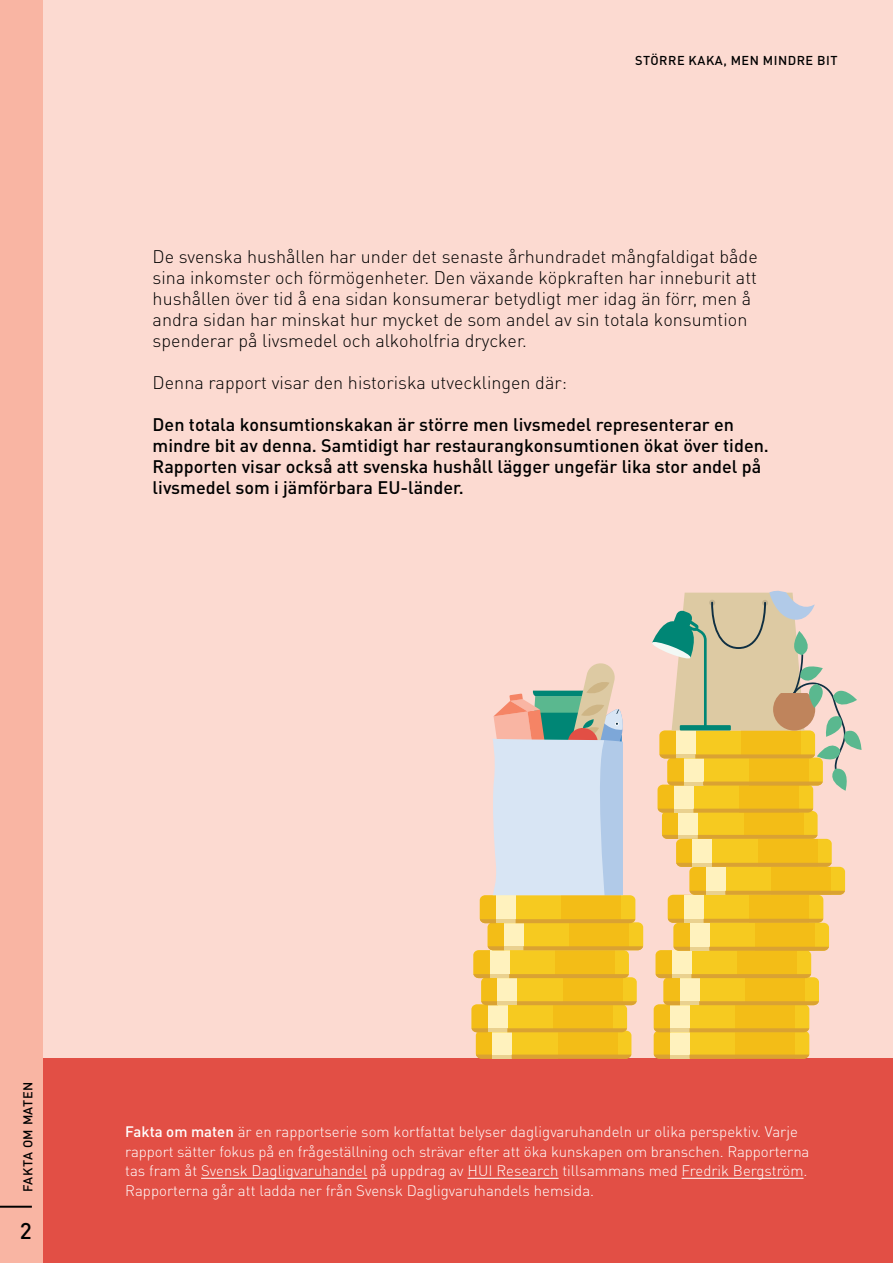
<style>
.page{position:relative;width:893px;height:1263px;background:#fcdad1}
.page>*{position:absolute;margin:0;border:0;box-sizing:border-box;transform-origin:0 0}
.t1{font:500 22.5px "DIN Pro";color:#000}
.t2{font:300 18px/21px "DIN Pro";color:#000}
.t3{font:500 18px/21px "DIN Pro";color:#000}
.t4{font:300 15px/19.5px "DIN Pro";color:#fff}
.t5{font:500 12.75px "DIN Pro";letter-spacing:.04em;color:#000}
.s1{font-weight:500}
</style>
<div class="page">
<div style="left:0;top:1058px;width:893px;height:205px;background:#e24f45"></div>
<hr style="left:201px;top:1178px;width:166px;height:1px;background:#fff">
<hr style="left:468px;top:1178px;width:91px;height:1px;background:#fff">
<hr style="left:682px;top:1178px;width:121px;height:1px;background:#fff">
<svg style="left:471px;top:663px;width:172px;height:395px"></svg>
<svg style="left:652px;top:590px;width:209px;height:468px"></svg>
<div style="left:0;top:0;width:43px;height:1263px;background:#f9b5a3"></div>
<hr style="left:0;top:1206px;width:32px;height:2px;background:#000">
<p class="t5" style="left:635px;top:52px;width:204px">STÖRRE KAKA, MEN MINDRE BIT</p>
<p class="t2" style="left:153px;top:245px;width:607px">De svenska hushållen har under det senaste århundradet mångfaldigat både sina inkomster och förmögenheter. Den växande köpkraften har inneburit att hushållen över tid å ena sidan konsumerar betydligt mer idag än förr, men å andra sidan har minskat hur mycket de som andel av sin totala konsumtion spenderar på livsmedel och alkoholfria drycker.</p>
<p class="t2" style="left:153px;top:371px;width:416px">Denna rapport visar den historiska utvecklingen där:</p>
<p class="t3" style="left:153px;top:413px;width:618px">Den totala konsumtionskakan är större men livsmedel representerar en mindre bit av denna. Samtidigt har restaurangkonsumtionen ökat över tiden.<br>Rapporten visar också att svenska hushåll lägger ungefär lika stor andel på livsmedel som i jämförbara EU-länder.</p>
<p class="t5" style="left:19px;top:1192px;width:112px;rotate:-90deg">FAKTA OM MATEN</p>
<p class="t1" style="left:20px;top:1215px;width:13px">2</p>
<p class="t4" style="left:125px;top:1121px;width:686px"><span class="s1">Fakta om maten</span> är en rapportserie som kortfattat belyser dagligvaruhandeln ur olika perspektiv. Varje rapport sätter fokus på en frågeställning och strävar efter att öka kunskapen om branschen. Rapporterna tas fram åt Svensk Dagligvaruhandel på uppdrag av HUI Research tillsammans med Fredrik Bergström.<br>Rapporterna går att ladda ner från Svensk Dagligvaruhandels hemsida.</p>
</div>
